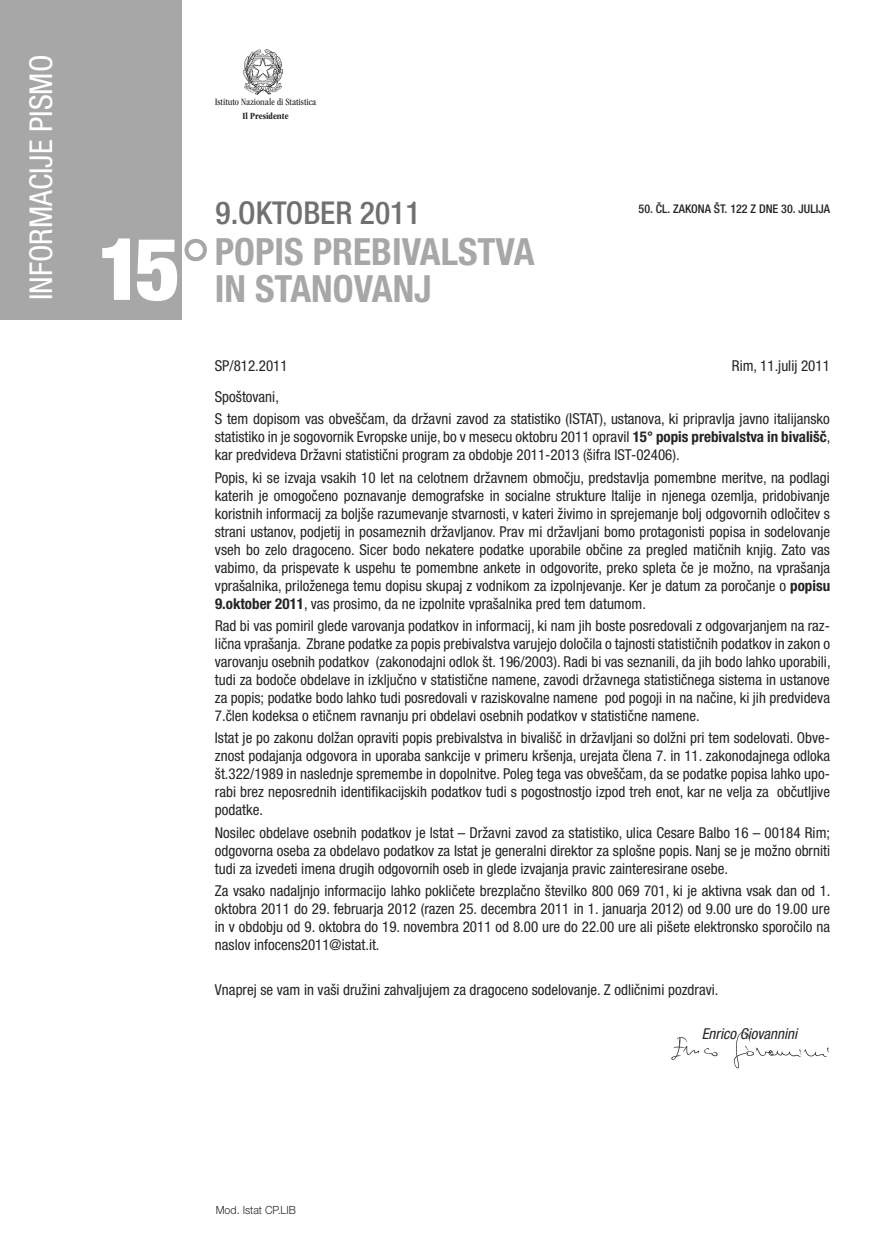
<style>
.page{position:relative;width:881px;height:1234px;background:#fff}
.page>*{position:absolute;margin:0;border:0;box-sizing:border-box;transform-origin:0 0}
.t1{font:900 condensed 86.7px "Helvetica Neue LT Pro";color:#fff}
.t2{font:700 condensed 37.5px/37.5px "Helvetica Neue LT Pro";color:#a7a7a7}
.t3{font:condensed 31.5px "Helvetica Neue LT Pro";color:#fff}
.t4{font:500 condensed 31.5px "Helvetica Neue LT Pro";color:#707070}
.t5{font:condensed 15px/18px "Helvetica Neue LT Pro";color:#242424;text-align:justify}
.t6{font:italic condensed 15px "Helvetica Neue LT Pro";color:#242424}
.t7{font:500 condensed 12px "Helvetica Neue LT Pro";color:#242424}
.t8{font:300 11.25px "Helvetica Neue LT Pro";color:#242424;scale:.95 1}
.t9{font:condensed 9.9px "ITC Garamond Std";color:#242424}
.t10{font:700 condensed 9.6px "ITC Garamond Std";color:#242424}
.s1{font-weight:700}
</style>
<div class="page">
<img style="left:671px;top:1031px;width:158px;height:36px">
<div style="left:0;top:0;width:182px;height:320px;background:#a7a7a7"></div>
<img style="left:243px;top:49px;width:40px;height:46px">
<h3 class="t3" style="left:23px;top:300px;width:247px;rotate:-90deg">INFORMACIJE PISMO</h3>
<p class="t9" style="left:215px;top:96px;width:103px">Istituto Nazionale di Statistica</p>
<p class="t10" style="left:242px;top:110px;width:48px">Il Presidente</p>
<h3 class="t4" style="left:215px;top:194px;width:206px">9.OKTOBER 2011</h3>
<h1 class="t1" style="left:98px;top:215px;width:84px">15</h1>
<h2 class="t2" style="left:181px;top:232px;width:355px;text-indent:34px">POPIS PREBIVALSTVA <sup>°</sup>IN STANOVANJ</h2>
<p class="t7" style="left:638px;top:202px;width:193px">50. ČL. ZAKONA ŠT. 122 Z DNE 30. JULIJA</p>
<p class="t5" style="left:215px;top:357px;width:74px">SP/812.2011</p>
<p class="t5" style="left:731px;top:357px;width:99px">Rim, 11.julij 2011</p>
<p class="t5" style="left:215px;top:385px;width:616px;line-height:22.2px">Spoštovani,<br>S tem dopisom vas obveščam, da državni zavod za statistiko (ISTAT), ustanova, ki pripravlja javno italijansko</p>
<p class="t5" style="left:215px;top:428px;width:617px">statistiko in je sogovornik Evropske unije, bo v mesecu oktobru 2011 opravil <span class="s1">15° popis prebivalstva in bivališč</span>, kar predvideva Državni statistični program za obdobje 2011-2013 (šifra IST-02406).</p>
<p class="t5" style="left:215px;top:468px;width:616px">Popis, ki se izvaja vsakih 10 let na celotnem državnem območju, predstavlja pomembne meritve, na podlagi katerih je omogočeno poznavanje demografske in socialne strukture Italije in njenega ozemlja, pridobivanje koristnih informacij za boljše razumevanje stvarnosti, v kateri živimo in sprejemanje bolj odgovornih odločitev s strani ustanov, podjetij in posameznih državljanov. Prav mi državljani bomo protagonisti popisa in sodelovanje vseh bo zelo dragoceno. Sicer bodo nekatere podatke uporabile občine za pregled matičnih knjig. Zato vas vabimo, da prispevate k uspehu te pomembne ankete in odgovorite, preko spleta če je možno, na vprašanja vprašalnika, priloženega temu dopisu skupaj z vodnikom za izpolnjevanje. Ker je datum za poročanje o <span class="s1">popisu 9.oktober 2011</span>, vas prosimo, da ne izpolnite vprašalnika pred tem datumom.</p>
<p class="t5" style="left:215px;top:616px;width:617px">Rad bi vas pomiril glede varovanja podatkov in informacij, ki nam jih boste posredovali z odgovarjanjem na raz&shy;lična vprašanja. Zbrane podatke za popis prebivalstva varujejo določila o tajnosti statističnih podatkov in zakon o varovanju osebnih podatkov (zakonodajni odlok št. 196/2003). Radi bi vas seznanili, da jih bodo lahko uporabili, tudi za bodoče obdelave in izključno v statistične namene, zavodi državnega statističnega sistema in ustanove za popis; podatke bodo lahko tudi posredovali v raziskovalne namene pod pogoji in na načine, ki jih predvideva 7.člen kodeksa o etičnem ravnanju pri obdelavi osebnih podatkov v statistične namene.</p>
<p class="t5" style="left:215px;top:728px;width:616px">Istat je po zakonu dolžan opraviti popis prebivalstva in bivališč in državljani so dolžni pri tem sodelovati. Obve&shy;znost podajanja odgovora in uporaba sankcije v primeru kršenja, urejata člena 7. in 11. zakonodajnega odloka št.322/1989 in naslednje spremembe in dopolnitve. Poleg tega vas obveščam, da se podatke popisa lahko upo&shy;rabi brez neposrednih identifikacijskih podatkov tudi s pogostnostjo izpod treh enot, kar ne velja za občutljive podatke.</p>
<p class="t5" style="left:215px;top:823px;width:616px">Nosilec obdelave osebnih podatkov je Istat – Državni zavod za statistiko, ulica Cesare Balbo 16 – 00184 Rim; odgovorna oseba za obdelavo podatkov za Istat je generalni direktor za splošne popis. Nanj se je možno obrniti tudi za izvedeti imena drugih odgovornih oseb in glede izvajanja pravic zainteresirane osebe.</p>
<p class="t5" style="left:215px;top:881px;width:617px">Za vsako nadaljnjo informacijo lahko pokličete brezplačno številko 800 069 701, ki je aktivna vsak dan od 1. oktobra 2011 do 29. februarja 2012 (razen 25. decembra 2011 in 1. januarja 2012) od 9.00 ure do 19.00 ure in v obdobju od 9. oktobra do 19. novembra 2011 od 8.00 ure do 22.00 ure ali pišete elektronsko sporočilo na naslov infocens2011@istat.it.</p>
<p class="t5" style="left:215px;top:979px;width:505px">Vnaprej se vam in vaši družini zahvaljujem za dragoceno sodelovanje. Z odličnimi pozdravi.</p>
<p class="t6" style="left:701px;top:1024px;width:97px">Enrico Giovannini</p>
<p class="t8" style="left:216px;top:1202px;width:86px">Mod. Istat CP.LIB</p>
</div>
